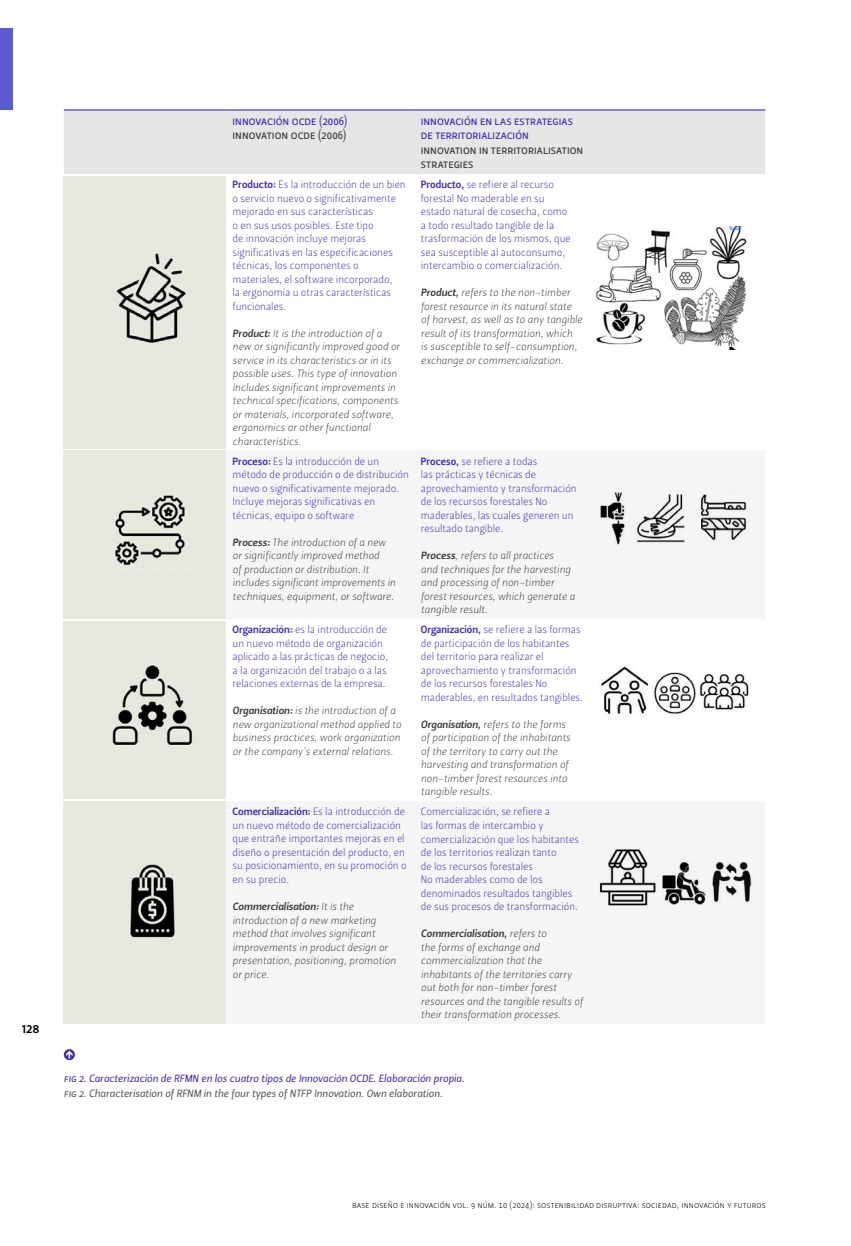
<style>
.page{position:relative;width:851px;height:1246px;background:#fff}
.page>*{position:absolute;margin:0;border:0;box-sizing:border-box;transform-origin:0 0}
.t1{font:12px/14.2px "Leitura Sans Grot 2";letter-spacing:.005em;color:#452abd}
.t2{font:12px/14.2px "Leitura Sans Grot 2";letter-spacing:.005em;color:#3c3c3b}
.t3{font:12px "Leitura Sans Grot 3";color:#000}
.t4{font:10.5px/13.5px "Leitura Sans Grot 1";color:#452abd}
.t5{font:10.5px/13.5px "Leitura Sans Italic 1";color:#3c3c3b}
.t6{font:10.5px "Leitura Sans Italic 2";color:#452abd}
.t7{font:10.5px "Leitura Sans Italic 2";color:#575756}
.t8{font:10.5px "Leitura Sans Italic 3";color:#3c3c3b}
.t9{font:9px "Leitura Sans Grot 1";letter-spacing:.01em;color:#000}
.s1{font-family:"Leitura Sans Grot 3"}
.s2{font-family:"Leitura Sans Italic 3"}
.s3{font-family:"Leitura Sans Italic 1"}
</style>
<div class="page">
<div style="left:0;top:28px;width:13px;height:81px;background:#595ace"></div>
<div style="left:64px;top:111px;width:701px;height:63px;background:#e6e6e6"></div>
<hr style="left:64px;top:109px;width:162px;height:2px;background:#452abd">
<hr style="left:226px;top:109px;width:189px;height:2px;background:#452abd">
<hr style="left:415px;top:109px;width:175px;height:2px;background:#452abd">
<hr style="left:590px;top:109px;width:175px;height:2px;background:#452abd">
<div style="left:64px;top:176px;width:162px;height:272px;background:#e8e8de"></div>
<div style="left:64px;top:451px;width:162px;height:168px;background:#e8e8de"></div>
<div style="left:64px;top:621px;width:162px;height:178px;background:#e8e8de"></div>
<div style="left:64px;top:801px;width:162px;height:222px;background:#e8e8de"></div>
<img style="left:116px;top:253px;width:70px;height:91px">
<img style="left:115px;top:494px;width:70px;height:72px">
<img style="left:112px;top:665px;width:80px;height:80px">
<img style="left:129px;top:864px;width:46px;height:74px">
<img style="left:596px;top:227px;width:151px;height:122px">
<img style="left:598px;top:491px;width:152px;height:56px">
<img style="left:601px;top:666px;width:148px;height:48px">
<img style="left:600px;top:847px;width:155px;height:64px">
<svg style="left:64px;top:1049px;width:11px;height:11px"></svg>
<p class="t3" style="left:22px;top:1022px;width:19px">128</p>
<p class="t1" style="left:232px;top:114px;width:116px">innovación ocde (2006)</p>
<p class="t2" style="left:232px;top:128px;width:115px">innovation ocde (2006)</p>
<p class="t4" style="left:232px;top:178px;width:175px"><span class="s1">Producto:</span> Es la introducción de un bien o servicio nuevo o significativamente mejorado en sus características<br>o en sus usos posibles. Este tipo<br>de innovación incluye mejoras significativas en las especificaciones técnicas, los componentes o materiales, el software incorporado,<br>la ergonomía u otras características funcionales.</p>
<p class="t5" style="left:232px;top:326px;width:169px"><span class="s2">Product:</span> It is the introduction of a new or significantly improved good or service in its characteristics or in its possible uses. This type of innovation includes significant improvements in technical specifications, components or materials, incorporated software, ergonomics or other functional characteristics.</p>
<p class="t4" style="left:232px;top:454px;width:178px"><span class="s1">Proceso:</span> Es la introducción de un método de producción o de distribución nuevo o significativamente mejorado.<br>Incluye mejoras significativas en técnicas, equipo o software</p>
<p class="t5" style="left:232px;top:535px;width:164px"><span class="s2">Process:</span> The introduction of a new or significantly improved method<br>of production or distribution. It includes significant improvements in techniques, equipment, or software.</p>
<p class="t4" style="left:232px;top:623px;width:157px"><span class="s1">Organización:</span> es la introducción de un nuevo método de organización aplicado a las prácticas de negocio, a la organización del trabajo o a las relaciones externas de la empresa.</p>
<p class="t5" style="left:232px;top:704px;width:170px"><span class="s2">Organisation:</span> is the introduction of a new organizational method applied to business practices, work organization or the company's external relations.</p>
<p class="t4" style="left:232px;top:805px;width:176px"><span class="s1">Comercialización:</span> Es la introducción de un nuevo método de comercialización que entrañe importantes mejoras en el diseño o presentación del producto, en su posicionamiento, en su promoción o en su precio.</p>
<p class="t8" style="left:232px;top:900px;width:122px">Commercialisation: <span class="s3">It is the</span></p>
<p class="t5" style="left:232px;top:913px;width:165px">introduction of a new marketing method that involves significant improvements in product design or presentation, positioning, promotion or price.</p>
<p class="t1" style="left:421px;top:114px;width:154px">innovación en las estrategias de territorialización</p>
<p class="t2" style="left:421px;top:143px;width:164px">innovation in territorialisation strategies</p>
<p class="t4" style="left:421px;top:178px;width:151px"><span class="s1">Producto,</span> se refiere al recurso forestal No maderable en su estado natural de cosecha, como a todo resultado tangible de la trasformación de los mismos, que sea susceptible al autoconsumo, intercambio o comercialización.</p>
<p class="t5" style="left:421px;top:286px;width:163px"><span class="s2">Product,</span> refers to the non-timber forest resource in its natural state of harvest, as well as to any tangible result of its transformation, which is susceptible to self-consumption, exchange or commercialization.</p>
<p class="t4" style="left:421px;top:454px;width:157px"><span class="s1">Proceso,</span> se refiere a todas<br>las prácticas y técnicas de aprovechamiento y transformación de los recursos forestales No maderables, las cuales generen un resultado tangible.</p>
<p class="t5" style="left:421px;top:549px;width:156px"><span class="s2">Process</span>, refers to all practices<br>and techniques for the harvesting and processing of non-timber forest resources, which generate a tangible result.</p>
<p class="t4" style="left:421px;top:623px;width:164px"><span class="s1">Organización,</span> se refiere a las formas de participación de los habitantes del territorio para realizar el aprovechamiento y transformación de los recursos forestales No maderables, en resultados tangibles.</p>
<p class="t5" style="left:421px;top:718px;width:151px"><span class="s2">Organisation,</span> refers to the forms of participation of the inhabitants of the territory to carry out the harvesting and transformation of non-timber forest resources into tangible results.</p>
<p class="t4" style="left:421px;top:805px;width:160px">Comercialización, se refiere a<br>las formas de intercambio y comercialización que los habitantes de los territorios realizan tanto<br>de los recursos forestales<br>No maderables como de los denominados resultados tangibles de sus procesos de transformación.</p>
<p class="t8" style="left:421px;top:927px;width:127px">Commercialisation, <span class="s3">refers to</span></p>
<p class="t5" style="left:421px;top:940px;width:164px">the forms of exchange and commercialization that the inhabitants of the territories carry out both for non-timber forest resources and the tangible results of their transformation processes.</p>
<p class="t6" style="left:64px;top:1072px;width:402px">fig 2. Caracterización de RFMN en los cuatro tipos de Innovación OCDE. Elaboración propia.</p>
<p class="t7" style="left:64px;top:1087px;width:380px">fig 2. Characterisation of RFNM in the four types of NTFP Innovation. Own elaboration.</p>
<p class="t9" style="left:352px;top:1200px;width:415px">base diseño e innovación vol. 9 núm. 10 (2024): sostenibilidad disruptiva: sociedad, innovación y futuros</p>
</div>
